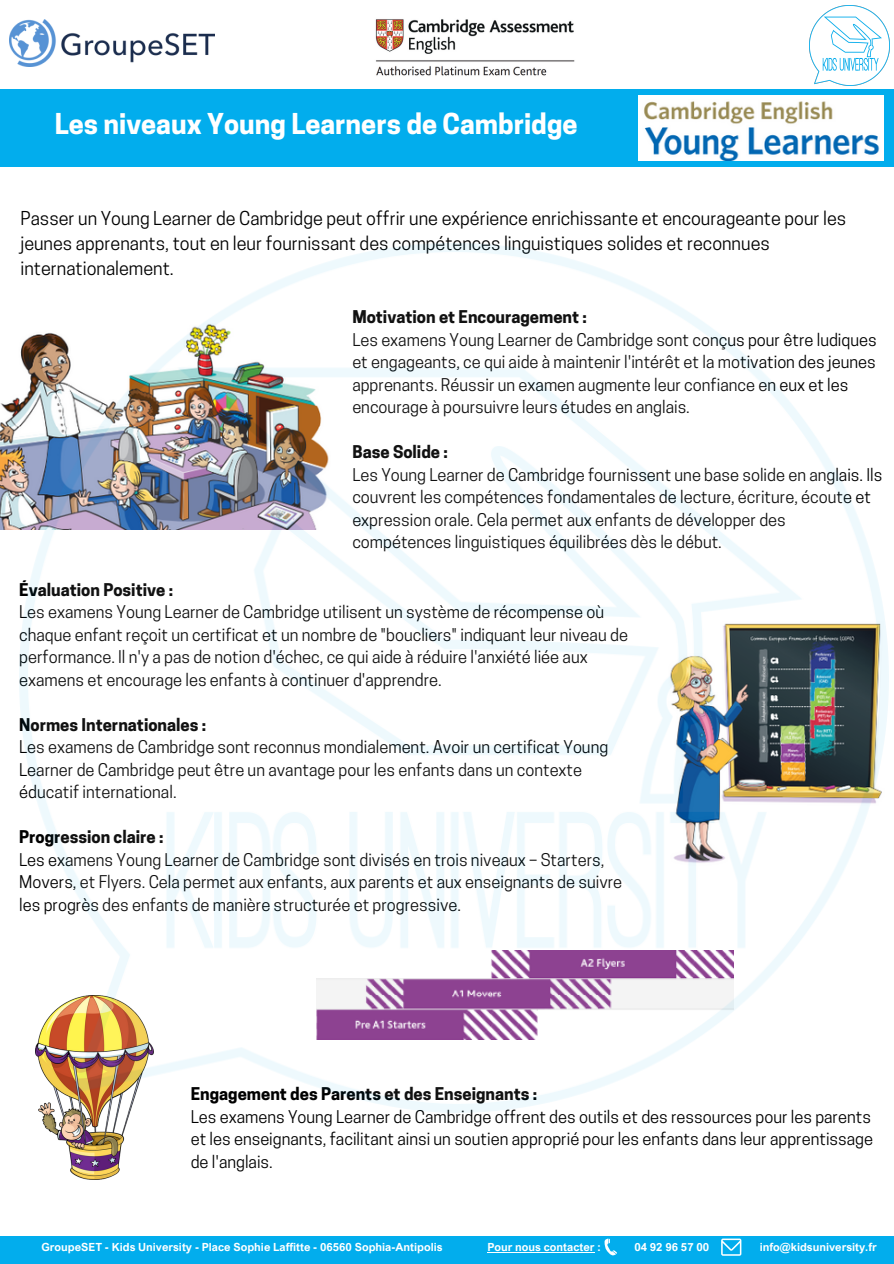
<style>
.page{position:relative;width:894px;height:1264px;background:#fff}
.page>*{position:absolute;margin:0;border:0;box-sizing:border-box;transform-origin:0 0}
.t1{font:700 27px "Cooper Hewitt";color:#fff}
.t2{font:18px/24.8px "Cooper Hewitt";color:#000}
.t3{font:16.5px/22.5px "Cooper Hewitt";color:#000}
.t4{font:700 11.25px "Arial Nova";color:#fff}
.s1{font-weight:700}
</style>
<div class="page">
<div style="left:0;top:1235px;width:893px;height:28px;background:#02aded"></div>
<svg style="left:604px;top:1238px;width:12px;height:17px"></svg>
<svg style="left:721px;top:1238px;width:20px;height:17px"></svg>
<img style="left:9px;top:19px;width:205px;height:48px">
<img style="left:809px;top:6px;width:79px;height:79px">
<img style="left:375px;top:19px;width:200px;height:57px">
<div style="left:0;top:89px;width:893px;height:77px;background:#02aded"></div>
<img style="left:638px;top:95px;width:245px;height:65px">
<img style="left:0;top:397px;width:19px;height:133px">
<img style="left:40px;top:1112px;width:90px;height:67px">
<hr style="left:487px;top:1251px;width:107px;height:1px;background:#fff">
<img style="left:19px;top:244px;width:869px;height:868px">
<p class="t1" style="left:55px;top:114px;width:524px">Les niveaux Young Learners de Cambridge</p>
<h1 class="t2" style="left:20px;top:208px;width:827px">Passer un Young Learner de Cambridge peut offrir une expérience enrichissante et encourageante pour les jeunes apprenants, tout en leur fournissant des compétences linguistiques solides et reconnues internationalement.</h1>
<p class="t3" style="left:352px;top:308px;width:525px"><span class="s1">Motivation et Encouragement :<br></span>Les examens Young Learner de Cambridge sont conçus pour être ludiques et engageants, ce qui aide à maintenir l'intérêt et la motivation des jeunes apprenants. Réussir un examen augmente leur confiance en eux et les encourage à poursuivre leurs études en anglais.</p>
<p class="t3" style="left:352px;top:443px;width:531px"><span class="s1">Base Solide :<br></span>Les Young Learner de Cambridge fournissent une base solide en anglais. Ils couvrent les compétences fondamentales de lecture, écriture, écoute et expression orale. Cela permet aux enfants de développer des compétences linguistiques équilibrées dès le début.</p>
<h2 class="t3" style="left:19px;top:580px;width:610px"><span class="s1">Évaluation Positive :<br></span>Les examens Young Learner de Cambridge utilisent un système de récompense où chaque enfant reçoit un certificat et un nombre de "boucliers" indiquant leur niveau de performance. Il n'y a pas de notion d'échec, ce qui aide à réduire l'anxiété liée aux examens et encourage les enfants à continuer d'apprendre.</h2>
<h2 class="t3" style="left:19px;top:715px;width:590px"><span class="s1">Normes Internationales :<br></span>Les examens de Cambridge sont reconnus mondialement. Avoir un certificat Young Learner de Cambridge peut être un avantage pour les enfants dans un contexte éducatif international.</h2>
<h2 class="t3" style="left:19px;top:828px;width:604px"><span class="s1">Progression claire :<br></span>Les examens Young Learner de Cambridge sont divisés en trois niveaux – Starters, Movers, et Flyers. Cela permet aux enfants, aux parents et aux enseignants de suivre les progrès des enfants de manière structurée et progressive.</h2>
<h2 class="t3" style="left:191px;top:1084px;width:683px"><span class="s1">Engagement des Parents et des Enseignants :<br></span>Les examens Young Learner de Cambridge offrent des outils et des ressources pour les parents et les enseignants, facilitant ainsi un soutien approprié pour les enfants dans leur apprentissage de l'anglais.</h2>
<p class="t4" style="left:41px;top:1239px;width:402px">GroupeSET - Kids University - Place Sophie Laffitte - 06560 Sophia-Antipolis</p>
<p class="t4" style="left:487px;top:1239px;width:115px">Pour nous contacter :</p>
<p class="t4" style="left:634px;top:1239px;width:76px">04 92 96 57 00</p>
<p class="t4" style="left:759px;top:1239px;width:119px">info@kidsuniversity.fr</p>
</div>
